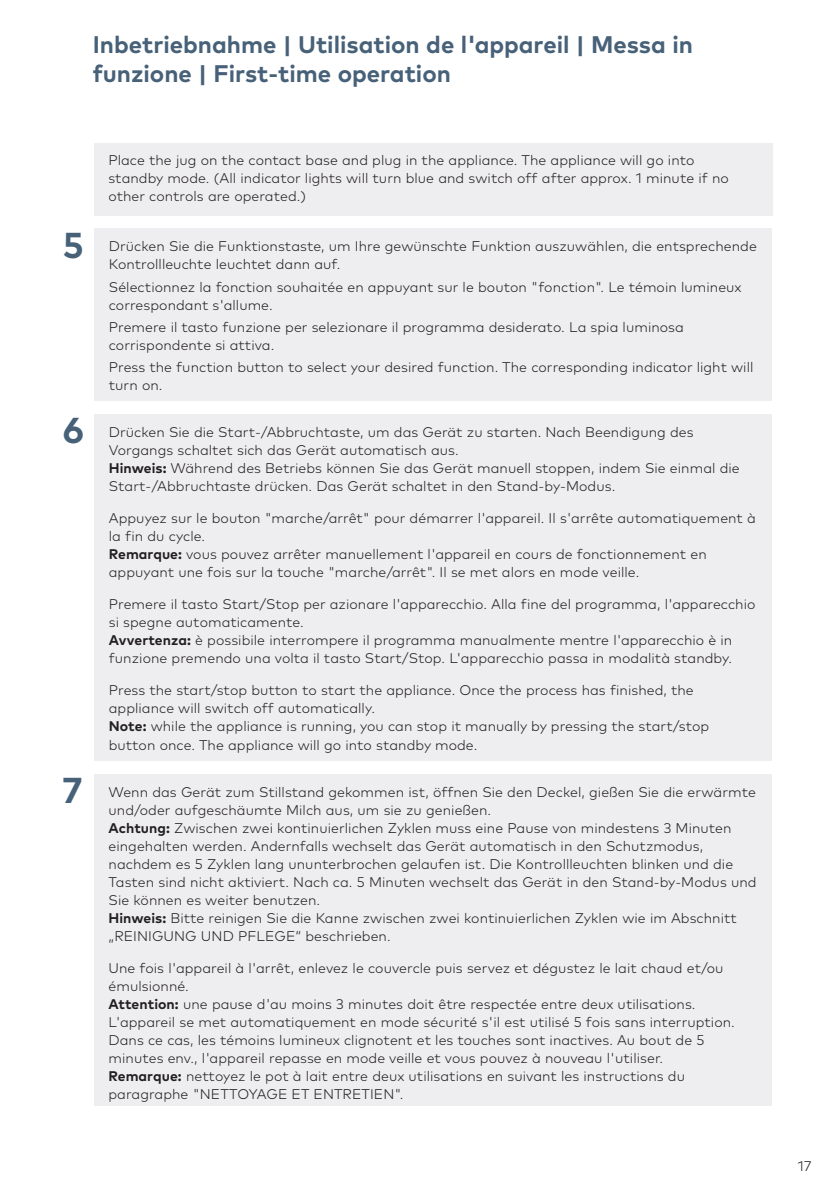
<style>
.page{position:relative;width:840px;height:1191px;background:#fff}
.page>*{position:absolute;margin:0;border:0;box-sizing:border-box;transform-origin:0 0}
.t1{font:700 36px "Mark OT";color:#476179}
.t2{font:700 24px/29px "Mark OT";color:#476179}
.t3{font:300 14px/18px "Mark OT";letter-spacing:.005em;color:#231f20}
.s1{font-weight:700}
</style>
<div class="page">
<div style="left:94px;top:229px;width:677px;height:172px;background:#eeeef1"></div>
<div style="left:94px;top:414px;width:677px;height:346px;background:#eeeef1"></div>
<div style="left:94px;top:143px;width:678px;height:73px;background:#eeeef1"></div>
<div style="left:94px;top:774px;width:677px;height:332px;background:#eeeef1"></div>
<h2 class="t2" style="left:93px;top:29px;width:601px">Inbetriebnahme | Utilisation de l'appareil | Messa in funzione | First-time operation</h2>
<h1 class="t1" style="left:63px;top:221px;width:22px">5</h1>
<h1 class="t1" style="left:63px;top:407px;width:23px">6</h1>
<p class="t3" style="left:108px;top:151px;width:621px">Place the jug on the contact base and plug in the appliance. The appliance will go into standby mode. (All indicator lights will turn blue and switch off after approx. 1 minute if no other controls are operated.)</p>
<p class="t3" style="left:109px;top:237px;width:649px">Drücken Sie die Funktionstaste, um Ihre gewünschte Funktion auszuwählen, die entsprechende<br>Kontrollleuchte leuchtet dann auf.</p>
<p class="t3" style="left:109px;top:277px;width:634px">Sélectionnez la fonction souhaitée en appuyant sur le bouton "fonction". Le témoin lumineux correspondant s'allume.</p>
<p class="t3" style="left:109px;top:318px;width:576px">Premere il tasto funzione per selezionare il programma desiderato. La spia luminosa corrispondente si attiva.</p>
<p class="t3" style="left:109px;top:358px;width:645px">Press the function button to select your desired function. The corresponding indicator light will turn on.</p>
<p class="t3" style="left:109px;top:422px;width:632px">Drücken Sie die Start-/Abbruchtaste, um das Gerät zu starten. Nach Beendigung des Vorgangs schaltet sich das Gerät automatisch aus.<br><span class="s1">Hinweis:</span> Während des Betriebs können Sie das Gerät manuell stoppen, indem Sie einmal die Start-/Abbruchtaste drücken. Das Gerät schaltet in den Stand-by-Modus.</p>
<p class="t3" style="left:109px;top:509px;width:648px">Appuyez sur le bouton "marche/arrêt" pour démarrer l'appareil. Il s'arrête automatiquement à la fin du cycle.<br><span class="s1">Remarque:</span> vous pouvez arrêter manuellement l'appareil en cours de fonctionnement en appuyant une fois sur la touche "marche/arrêt". Il se met alors en mode veille.</p>
<p class="t3" style="left:109px;top:595px;width:647px">Premere il tasto Start/Stop per azionare l'apparecchio. Alla fine del programma, l'apparecchio si spegne automaticamente.<br><span class="s1">Avvertenza:</span> è possibile interrompere il programma manualmente mentre l'apparecchio è in funzione premendo una volta il tasto Start/Stop. L'apparecchio passa in modalità standby.</p>
<p class="t3" style="left:109px;top:681px;width:601px">Press the start/stop button to start the appliance. Once the process has finished, the appliance will switch off automatically.<br><span class="s1">Note:</span> while the appliance is running, you can stop it manually by pressing the start/stop button once. The appliance will go into standby mode.</p>
<h1 class="t1" style="left:62px;top:767px;width:21px">7</h1>
<p class="t3" style="left:108px;top:782px;width:649px">Wenn das Gerät zum Stillstand gekommen ist, öffnen Sie den Deckel, gießen Sie die erwärmte und/oder aufgeschäumte Milch aus, um sie zu genießen.<br><span class="s1">Achtung:</span> Zwischen zwei kontinuierlichen Zyklen muss eine Pause von mindestens 3 Minuten eingehalten werden. Andernfalls wechselt das Gerät automatisch in den Schutzmodus, nachdem es 5 Zyklen lang ununterbrochen gelaufen ist. Die Kontrollleuchten blinken und die Tasten sind nicht aktiviert. Nach ca. 5 Minuten wechselt das Gerät in den Stand-by-Modus und Sie können es weiter benutzen.<br><span class="s1">Hinweis:</span> Bitte reinigen Sie die Kanne zwischen zwei kontinuierlichen Zyklen wie im Abschnitt „REINIGUNG UND PFLEGE“ beschrieben.</p>
<p class="t3" style="left:108px;top:959px;width:627px">Une fois l'appareil à l'arrêt, enlevez le couvercle puis servez et dégustez le lait chaud et/ou émulsionné.<br><span class="s1">Attention:</span> une pause d'au moins 3 minutes doit être respectée entre deux utilisations.<br>L'appareil se met automatiquement en mode sécurité s'il est utilisé 5 fois sans interruption.<br>Dans ce cas, les témoins lumineux clignotent et les touches sont inactives. Au bout de 5 minutes env., l'appareil repasse en mode veille et vous pouvez à nouveau l'utiliser.<br><span class="s1">Remarque:</span> nettoyez le pot à lait entre deux utilisations en suivant les instructions du paragraphe "NETTOYAGE ET ENTRETIEN".</p>
<p class="t3" style="left:797px;top:1156px;width:15px">17</p>
</div>
